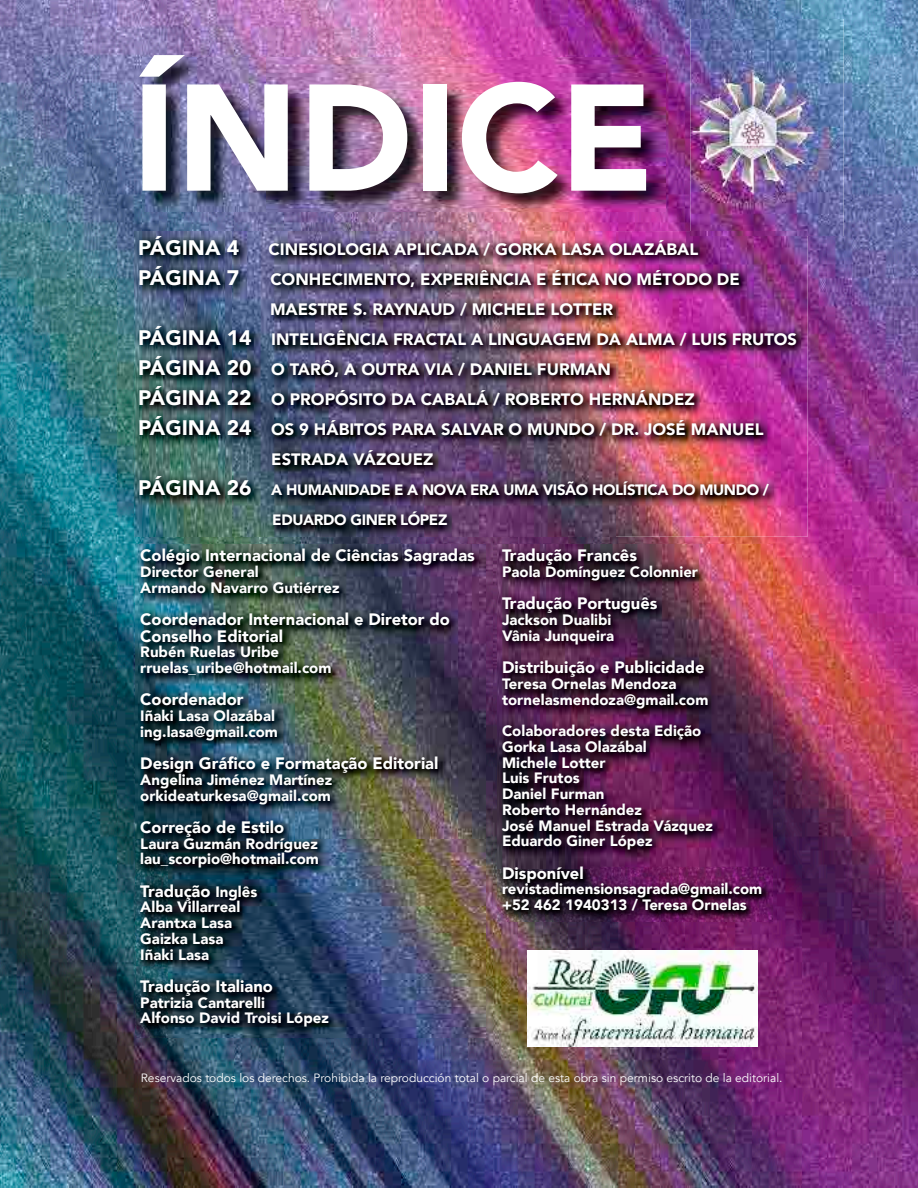
<style>
.page{position:relative;width:918px;height:1188px;background:#fff}
.page>*{position:absolute;margin:0;border:0;box-sizing:border-box;transform-origin:0 0}
.t1{font:900 150px "Avenir";color:#fff}
.t2{font:900 21px "Avenir";color:#fff}
.t3{font:900 16.5px/16.5px "Avenir";color:#fff}
.t4{font:900 15px/15.8px "Avenir";color:#fff}
.t5{font:900 15px/30px "Avenir";letter-spacing:-.025em;color:#fff}
.t6{font:12px "Avenir";color:#fff}
.s1{font-size:21px}
.s2{font-size:15px}
</style>
<div class="page">
<img style="left:0;top:0;width:918px;height:1188px">
<img style="left:135px;top:231px;width:673px;height:306px">
<img style="left:143px;top:58px;width:522px;height:154px">
<img style="left:135px;top:544px;width:350px;height:493px">
<img style="left:497px;top:544px;width:276px;height:377px">
<img style="left:527px;top:950px;width:231px;height:97px">
<img style="left:690px;top:19px;width:154px;height:217px">
<img style="left:690px;top:231px;width:118px;height:5px">
<h1 class="t1" style="left:132px;top:10px;width:524px">ÍNDICE</h1>
<h2 class="t2" style="left:138px;top:230px;width:103px">PÁGINA 4</h2>
<p class="t3" style="left:269px;top:240px;width:431px">CINESIOLOGIA APLICADA / GORKA LASA OLAZÁBAL</p>
<h2 class="t2" style="left:138px;top:260px;width:103px">PÁGINA 7</h2>
<p class="t3" style="left:270px;top:270px;width:471px">CONHECIMENTO, EXPERIÊNCIA E ÉTICA NO MÉTODO DE</p>
<p class="t3" style="left:270px;top:300px;width:345px">MAESTRE S. RAYNAUD / MICHELE LOTTER</p>
<p class="t3" style="left:138px;top:330px;width:660px"><span class="s1">PÁGINA 14</span> INTELIGÊNCIA FRACTAL A LINGUAGEM DA ALMA / LUIS FRUTOS</p>
<p class="t3" style="left:138px;top:360px;width:474px"><span class="s1">PÁGINA 20</span> O TARÔ, A OUTRA VIA / DANIEL FURMAN</p>
<p class="t3" style="left:138px;top:390px;width:558px"><span class="s1">PÁGINA 22</span> O PROPÓSITO DA CABALÁ / ROBERTO HERNÁNDEZ</p>
<p class="t3" style="left:138px;top:420px;width:627px"><span class="s1">PÁGINA 24</span> OS 9 HÁBITOS PARA SALVAR O MUNDO / DR. JOSÉ MANUEL</p>
<p class="t3" style="left:271px;top:450px;width:164px">ESTRADA VÁZQUEZ</p>
<p class="t5" style="left:272px;top:474px;width:498px;text-indent:-134px"><span class="s1">PÁGINA 26</span> A HUMANIDADE E A NOVA ERA UMA VISÃO HOLÍSTICA DO MUNDO /<br>EDUARDO GINER LÓPEZ</p>
<p class="t3" style="left:140px;top:547px;width:336px">Colégio Internacional de Ciências Sagradas</p>
<p class="t4" style="left:140px;top:564px;width:201px">Director General<br>Armando Navarro Gutiérrez</p>
<p class="t3" style="left:140px;top:611px;width:311px">Coordenador Internacional e Diretor do<br>Conselho Editorial</p>
<p class="t4" style="left:140px;top:644px;width:193px">Rubén Ruelas Uribe rruelas_uribe@hotmail.com</p>
<p class="t3" style="left:140px;top:691px;width:105px">Coordenador</p>
<p class="t4" style="left:140px;top:708px;width:139px">Iñaki Lasa Olazábal ing.lasa@gmail.com</p>
<p class="t3" style="left:140px;top:755px;width:300px">Design Gráfico e Formatação Editorial</p>
<p class="t4" style="left:140px;top:771px;width:193px">Angelina Jiménez Martínez orkideaturkesa@gmail.com</p>
<p class="t3" style="left:140px;top:818px;width:145px">Correção de Estilo</p>
<p class="t4" style="left:140px;top:835px;width:180px">Laura Guzmán Rodríguez lau_scorpio@hotmail.com</p>
<p class="t3" style="left:140px;top:882px;width:119px">Tradução <span class="s2">Inglês</span></p>
<p class="t4" style="left:140px;top:899px;width:101px">Alba Villarreal<br>Arantxa Lasa<br>Gaizka Lasa<br>Iñaki Lasa</p>
<p class="t3" style="left:140px;top:977px;width:134px">Tradução Italiano</p>
<p class="t4" style="left:140px;top:994px;width:190px">Patrizia Cantarelli<br>Alfonso David Troisi López</p>
<p class="t3" style="left:502px;top:547px;width:137px">Tradução Francês</p>
<p class="t4" style="left:502px;top:564px;width:198px">Paola Domínguez Colonnier</p>
<p class="t3" style="left:502px;top:595px;width:157px">Tradução Português</p>
<p class="t4" style="left:502px;top:612px;width:114px">Jackson Dualibi<br>Vânia Junqueira</p>
<p class="t3" style="left:502px;top:659px;width:204px">Distribuição e Publicidade</p>
<p class="t4" style="left:502px;top:675px;width:208px">Teresa Ornelas Mendoza tornelasmendoza@gmail.com</p>
<p class="t4" style="left:502px;top:723px;width:213px">Colaboradores desta Edição<br>Gorka Lasa Olazábal<br>Michele Lotter<br>Luis Frutos<br>Daniel Furman<br>Roberto Hernández<br>José Manuel Estrada Vázquez<br>Eduardo Giner López</p>
<p class="t3" style="left:502px;top:864px;width:83px">Disponível</p>
<p class="t4" style="left:502px;top:881px;width:262px">revistadimensionsagrada@gmail.com +52 462 1940313 / Teresa Ornelas</p>
<p class="t6" style="left:141px;top:1071px;width:643px">Reservados todos los derechos. Prohibida la reproducción total o parcial de esta obra sin permiso escrito de la editorial.</p>
</div>
